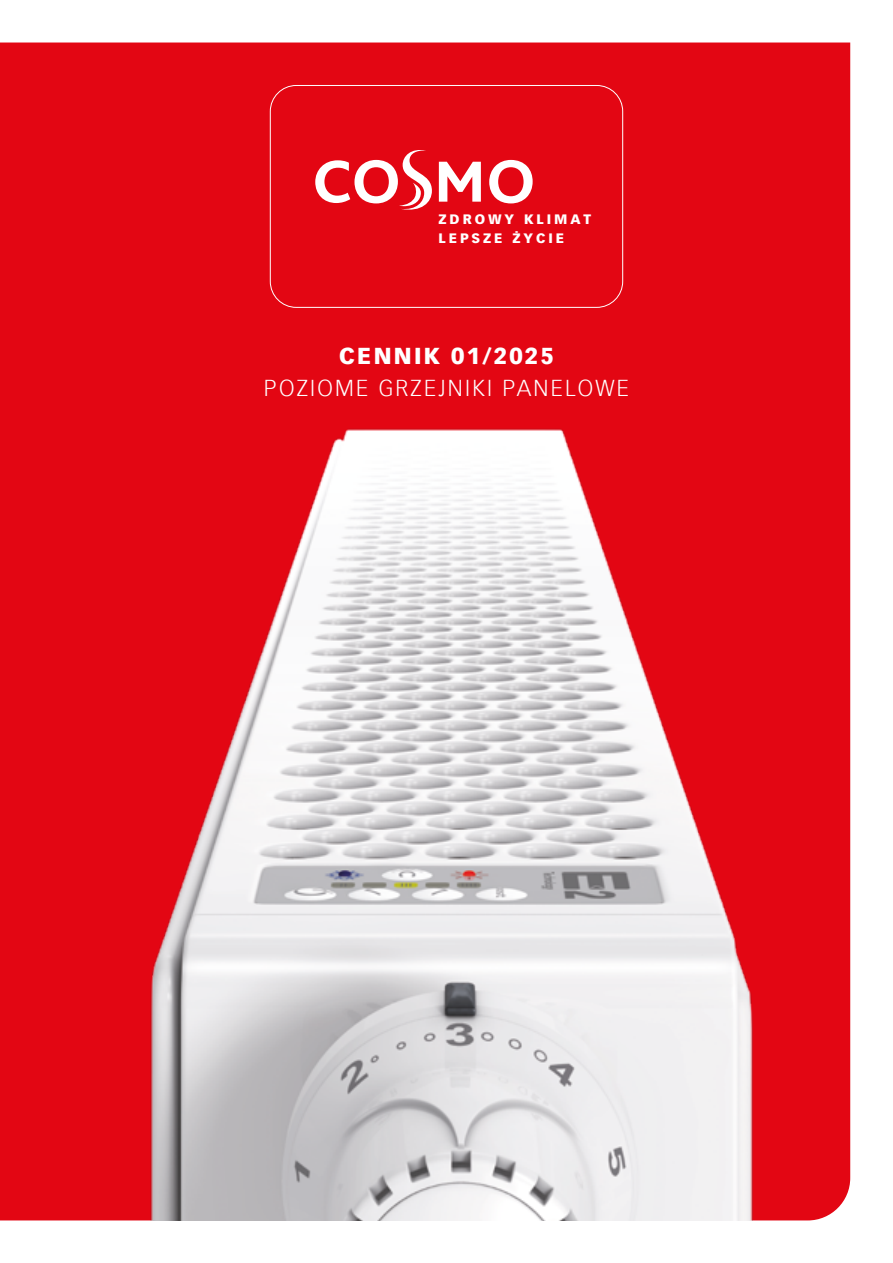
<style>
.page{position:relative;width:893px;height:1263px;background:#fff}
.page>*{position:absolute;margin:0;border:0;box-sizing:border-box;transform-origin:0 0}
.t1{font:300 22.5px "Vectora Com";letter-spacing:.1em;color:#fff}
.t2{font:900 22.5px "Vectora Com";letter-spacing:.1em;color:#fff}
.t3{font:900 13.35px/18.5px "Vectora Com";letter-spacing:.22em;color:#fff}
</style>
<div class="page">
<div style="left:0;top:43px;width:850px;height:1177px;background:#e30613"></div>
<div style="left:270px;top:85px;width:353px;height:223px;border:1px solid #fff;border-radius:26px"></div>
<svg style="left:489px;top:160px;width:44px;height:43px"></svg>
<svg style="left:315px;top:147px;width:117px;height:66px"></svg>
<svg style="left:439px;top:162px;width:42px;height:40px"></svg>
<img style="left:50px;top:423px;width:801px;height:797px">
<p class="t3" style="left:439px;top:210px;width:154px">ZDROWY KLIMAT<br>LEPSZE ŻYCIE</p>
<p class="t2" style="left:339px;top:342px;width:216px">CENNIK 01/2025</p>
<p class="t1" style="left:264px;top:374px;width:367px">POZIOME GRZEJNIKI PANELOWE</p>
</div>
